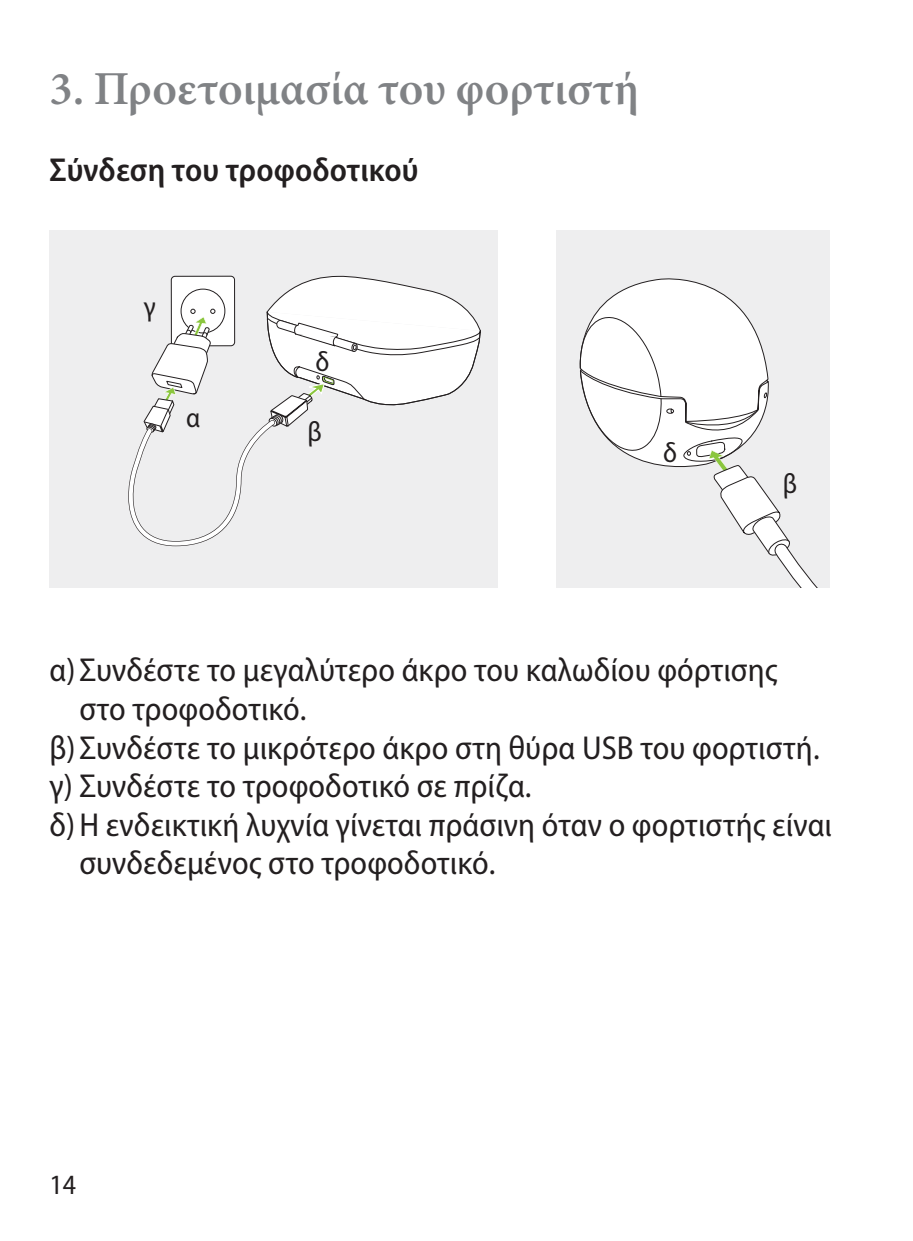
<style>
.page{position:relative;width:913px;height:1241px;background:#fff}
.page>*{position:absolute;margin:0;border:0;box-sizing:border-box;transform-origin:0 0}
.t1{font:600 47.25px "Minion Pro";color:#808285}
.t2{font:semi-condensed 33.25px "Myriad Pro";letter-spacing:.005em;color:#231f20}
.t3{font:600 semi-condensed 33.25px "Myriad Pro";letter-spacing:.005em;color:#231f20}
.t4{font:semi-condensed 28px "Myriad Pro";color:#231f20}
</style>
<div class="page">
<div style="left:50px;top:230px;width:448px;height:358px;background:#eeeeef"></div>
<svg style="left:128px;top:276px;width:353px;height:270px"></svg>
<div style="left:556px;top:230px;width:273px;height:358px;background:#eeeeef"></div>
<svg style="left:579px;top:278px;width:239px;height:310px"></svg>
<h1 class="t1" style="left:50px;top:56px;width:591px">3. Προετοιμασία του φορτιστή</h1>
<p class="t3" style="left:50px;top:148px;width:370px">Σύνδεση του τροφοδοτικού</p>
<p class="t4" style="left:144px;top:289px;width:13px">γ</p>
<p class="t4" style="left:186px;top:400px;width:16px">α</p>
<p class="t4" style="left:315px;top:345px;width:15px">δ</p>
<p class="t4" style="left:308px;top:414px;width:16px">β</p>
<p class="t4" style="left:663px;top:436px;width:15px">δ</p>
<p class="t4" style="left:783px;top:466px;width:16px">β</p>
<p class="t2" style="left:50px;top:649px;width:729px">α)Συνδέστε το μεγαλύτερο άκρο του καλωδίου φόρτισης</p>
<p class="t2" style="left:79px;top:688px;width:229px">στο τροφοδοτικό.</p>
<p class="t2" style="left:50px;top:726px;width:771px">β)Συνδέστε το μικρότερο άκρο στη θύρα USB του φορτιστή.</p>
<p class="t2" style="left:50px;top:765px;width:483px">γ) Συνδέστε το τροφοδοτικό σε πρίζα.</p>
<p class="t2" style="left:50px;top:804px;width:784px">δ)Η ενδεικτική λυχνία γίνεται πράσινη όταν ο φορτιστής είναι</p>
<p class="t2" style="left:79px;top:842px;width:418px">συνδεδεμένος στο τροφοδοτικό.</p>
<p class="t4" style="left:50px;top:1167px;width:28px">14</p>
</div>
